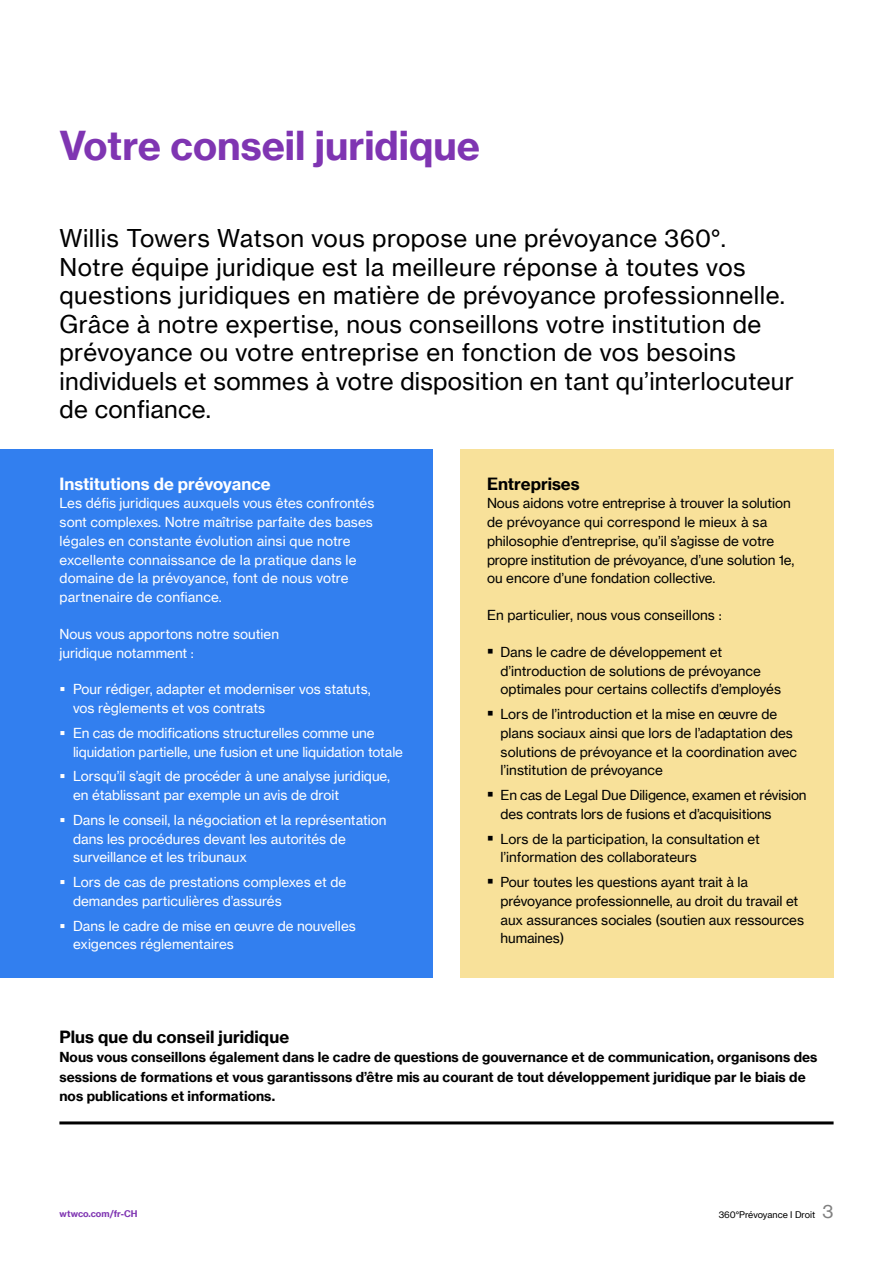
<style>
.page{position:relative;width:893px;height:1263px;background:#fff}
.page>*{position:absolute;margin:0;border:0;box-sizing:border-box;transform-origin:0 0}
.t1{font:39px "N Haas Grotesk TX Pro 75 Bd";color:#7f35b2}
.t2{font:24px/28.5px "N Haas Grotesk TX Pro 55 Rg";letter-spacing:.02em;color:#000}
.t3{font:16.5px "N Haas Grotesk TX Pro 75 Bd";letter-spacing:.005em;color:#000}
.t4{font:16.5px "N Haas Grotesk TX Pro 75 Bd";color:#fff}
.t5{font:13.5px/18.8px "N Haas Grotesk TX Pro 55 Rg";color:#000}
.t6{font:13.5px/18.8px "N Haas Grotesk TX Pro 55 Rg";color:#fff}
.t7{font:13.5px/19.5px "N Haas Grotesk TX Pro 75 Bd";letter-spacing:.005em;color:#000}
.t8{font:9px "N Haas Grotesk TX Pro 55 Rg";color:#000}
.t9{font:9px "N Haas Grotesk TX Pro 75 Bd";color:#7f35b2}
.s1{font-size:18px;color:#808080}
</style>
<div class="page">
<div style="left:460px;top:450px;width:374px;height:528px;background:#f8e19a"></div>
<div style="left:0;top:450px;width:433px;height:528px;background:#327fef"></div>
<hr style="left:59px;top:1121px;width:775px;height:3px;background:#000">
<h1 class="t1" style="left:60px;top:122px;width:422px">Votre conseil juridique</h1>
<p class="t2" style="left:60px;top:224px;width:736px">Willis Towers Watson vous propose une prévoyance 360°.<br>Notre équipe juridique est la meilleure réponse à toutes vos questions juridiques en matière de prévoyance professionnelle.<br>Grâce à notre expertise, nous conseillons votre institution de prévoyance ou votre entreprise en fonction de vos besoins individuels et sommes à votre disposition en tant qu’interlocuteur de confiance.</p>
<p class="t4" style="left:60px;top:473px;width:213px">Institutions de prévoyance</p>
<p class="t6" style="left:60px;top:494px;width:316px">Les défis juridiques auxquels vous êtes confrontés sont complexes. Notre maîtrise parfaite des bases légales en constante évolution ainsi que notre excellente connaissance de la pratique dans le domaine de la prévoyance, font de nous votre partnenaire de confiance.</p>
<p class="t6" style="left:60px;top:625px;width:221px">Nous vous apportons notre soutien juridique notamment :</p>
<p class="t6" style="left:73px;top:680px;width:299px">Pour rédiger, adapter et moderniser vos statuts, vos règlements et vos contrats</p>
<p class="t6" style="left:73px;top:724px;width:331px">En cas de modifications structurelles comme une liquidation partielle, une fusion et une liquidation totale</p>
<p class="t6" style="left:73px;top:767px;width:319px">Lorsqu’il s’agit de procéder à une analyse juridique, en établissant par exemple un avis de droit</p>
<p class="t6" style="left:73px;top:811px;width:315px">Dans le conseil, la négociation et la représentation dans les procédures devant les autorités de surveillance et les tribunaux</p>
<p class="t6" style="left:73px;top:873px;width:275px">Lors de cas de prestations complexes et de demandes particulières d’assurés</p>
<p class="t6" style="left:73px;top:916px;width:284px">Dans le cadre de mise en œuvre de nouvelles exigences réglementaires</p>
<p class="t3" style="left:487px;top:473px;width:94px">Entreprises</p>
<p class="t5" style="left:487px;top:494px;width:309px">Nous aidons votre entreprise à trouver la solution de prévoyance qui correspond le mieux à sa philosophie d’entreprise, qu’il s’agisse de votre propre institution de prévoyance, d’une solution 1e, ou encore d’une fondation collective.</p>
<p class="t5" style="left:487px;top:606px;width:236px">En particulier, nous vous conseillons :</p>
<p class="t5" style="left:500px;top:643px;width:282px">Dans le cadre de développement et d’introduction de solutions de prévoyance optimales pour certains collectifs d’employés</p>
<p class="t5" style="left:500px;top:705px;width:298px">Lors de l’introduction et la mise en œuvre de plans sociaux ainsi que lors de l’adaptation des solutions de prévoyance et la coordination avec l’institution de prévoyance</p>
<p class="t5" style="left:500px;top:786px;width:308px">En cas de Legal Due Diligence, examen et révision des contrats lors de fusions et d’acquisitions</p>
<p class="t5" style="left:500px;top:829px;width:261px">Lors de la participation, la consultation et l’information des collaborateurs</p>
<p class="t5" style="left:500px;top:873px;width:305px">Pour toutes les questions ayant trait à la prévoyance professionnelle, au droit du travail et aux assurances sociales (soutien aux ressources humaines)</p>
<p class="t3" style="left:59px;top:1026px;width:231px">Plus que du conseil juridique</p>
<p class="t7" style="left:59px;top:1047px;width:760px">Nous vous conseillons également dans le cadre de questions de gouvernance et de communication, organisons des sessions de formations et vous garantissons d’être mis au courant de tout développement juridique par le biais de nos publications et informations.</p>
<p class="t9" style="left:60px;top:1208px;width:80px">wtwco.com/fr-CH</p>
<p class="t8" style="left:719px;top:1209px;width:116px">360°Prévoyance I Droit <span class="s1">3</span></p>
</div>
